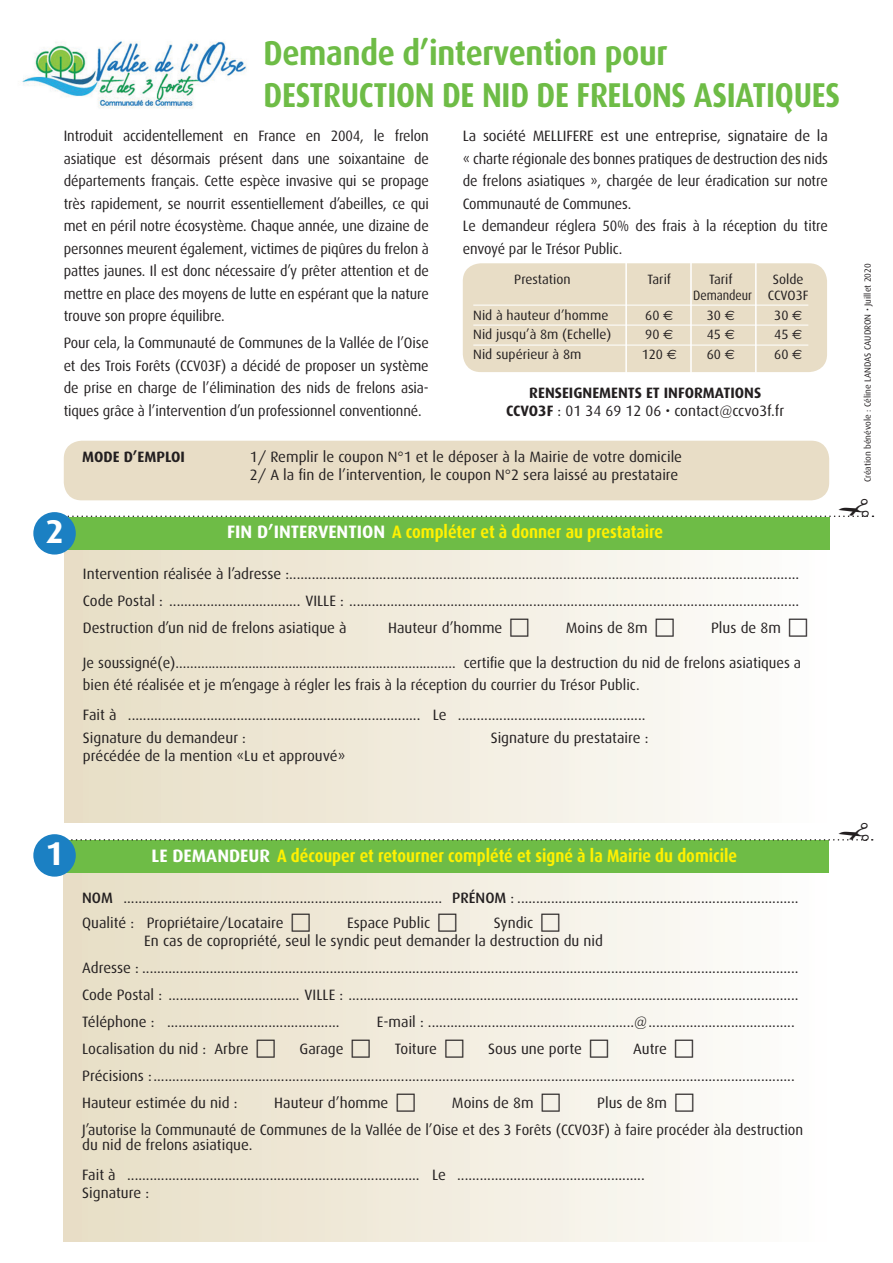
<style>
.page{position:relative;width:893px;height:1263px;background:#fff}
.page>*{position:absolute;margin:0;border:0;box-sizing:border-box;transform-origin:0 0}
.t1{font:700 34.5px "Dax";letter-spacing:-.01em;color:#6ebc46;scale:.88 1}
.t2{font:700 34.5px "Dax";letter-spacing:-.01em;color:#6ebc46;scale:.9 1}
.t3{font:700 33px "Dax";color:#fff}
.t4{font:700 18px "Dax";color:#fff101;scale:.87 1}
.t5{font:15px/22.5px "Dax";color:#231f20}
.t6{font:15px/22.5px "Dax";color:#231f20;text-align:justify;scale:.95 1}
.t7{font:700 15px "Dax";color:#231f20}
.t8{font:13.5px "Dax";color:#231f20}
.t9{font:13.5px "Dax";color:#231f20;scale:.9 1}
.t10{font:9px "Dax";color:#231f20}
.s1{font-family:"Euro Sans"}
.s2{font-weight:700}
.s3{color:#fff}
.s4{font-weight:500}
</style>
<div class="page">
<div style="left:64px;top:873px;width:765px;height:369px;background:linear-gradient(to right,#e7ddc4,#fefefd)"></div>
<div style="left:64px;top:840px;width:765px;height:33px;background:#6ebc46"></div>
<div style="left:463px;top:263px;width:364px;height:109px;background:#e8ddc6;border-radius:18px"></div>
<hr style="left:473px;top:305px;width:335px;height:1px;background:#fff">
<hr style="left:473px;top:325px;width:335px;height:1px;background:#fff">
<hr style="left:473px;top:345px;width:335px;height:1px;background:#fff">
<hr style="left:625px;top:259px;width:2px;height:124px;background:#fff">
<hr style="left:690px;top:259px;width:2px;height:124px;background:#fff">
<hr style="left:755px;top:259px;width:2px;height:124px;background:#fff">
<img style="left:22px;top:41px;width:225px;height:68px">
<div style="left:64px;top:441px;width:765px;height:59px;background:#e8ddc6;border-radius:18px"></div>
<div style="left:65px;top:549px;width:765px;height:274px;background:linear-gradient(to right,#e7ddc4,#fefefd)"></div>
<div style="left:65px;top:517px;width:765px;height:32px;background:#6ebc46"></div>
<div style="left:33px;top:512px;width:43px;height:42px;background:#1b80c3;border-radius:50%"></div>
<div style="left:33px;top:834px;width:43px;height:43px;background:#1b80c3;border-radius:50%"></div>
<svg style="left:292px;top:914px;width:18px;height:18px"></svg>
<svg style="left:438px;top:914px;width:18px;height:18px"></svg>
<svg style="left:542px;top:914px;width:18px;height:18px"></svg>
<svg style="left:257px;top:1040px;width:18px;height:18px"></svg>
<svg style="left:352px;top:1040px;width:18px;height:18px"></svg>
<svg style="left:445px;top:1040px;width:18px;height:18px"></svg>
<svg style="left:590px;top:1040px;width:18px;height:18px"></svg>
<svg style="left:675px;top:1040px;width:18px;height:18px"></svg>
<svg style="left:397px;top:1094px;width:18px;height:18px"></svg>
<svg style="left:542px;top:1094px;width:18px;height:18px"></svg>
<svg style="left:675px;top:1094px;width:18px;height:18px"></svg>
<svg style="left:53px;top:822px;width:820px;height:19px"></svg>
<svg style="left:511px;top:619px;width:18px;height:18px"></svg>
<svg style="left:656px;top:619px;width:18px;height:18px"></svg>
<svg style="left:789px;top:619px;width:18px;height:18px"></svg>
<svg style="left:54px;top:499px;width:819px;height:18px"></svg>
<p class="t2" style="left:264px;top:34px;width:450px">Demande d’intervention pour</p>
<p class="t1" style="left:264px;top:75px;width:657px">DESTRUCTION DE NID DE FRELONS ASIATIQUES</p>
<p class="t6" style="left:64px;top:125px;width:386px">Introduit accidentellement en France en 2004, le frelon asiatique est désormais présent dans une soixantaine de départements français. Cette espèce invasive qui se propage très rapidement, se nourrit essentiellement d’abeilles, ce qui met en péril notre écosystème. Chaque année, une dizaine de personnes meurent également, victimes de piqûres du frelon à pattes jaunes. Il est donc nécessaire d’y prêter attention et de mettre en place des moyens de lutte en espérant que la nature trouve son propre équilibre.</p>
<p class="t6" style="left:64px;top:332px;width:386px">Pour cela, la Communauté de Communes de la Vallée de l’Oise et des Trois Forêts (CCV03F) a décidé de proposer un système de prise en charge de l’élimination des nids de frelons asia&shy;tiques grâce à l’intervention d’un professionnel conventionné.</p>
<p class="t5" style="left:463px;top:125px;width:367px;text-align:justify">La société MELLIFERE est une entreprise, signataire de la « charte régionale des bonnes pratiques de destruction des nids de frelons asiatiques », chargée de leur éradication sur notre Communauté de Communes.</p>
<p class="t6" style="left:463px;top:215px;width:386px">Le demandeur réglera 50% des frais à la réception du titre envoyé par le Trésor Public.</p>
<p class="t8" style="left:514px;top:272px;width:58px">Prestation</p>
<p class="t8" style="left:647px;top:272px;width:25px">Tarif</p>
<p class="t8" style="left:709px;top:272px;width:25px">Tarif</p>
<p class="t8" style="left:773px;top:272px;width:32px">Solde</p>
<p class="t9" style="left:693px;top:288px;width:130px">Demandeur CCVO3F</p>
<p class="t8" style="left:473px;top:308px;width:137px">Nid à hauteur d’homme</p>
<p class="t8" style="left:645px;top:308px;width:30px">60 <span class="s1">E</span></p>
<p class="t8" style="left:707px;top:308px;width:30px">30 <span class="s1">E</span></p>
<p class="t8" style="left:774px;top:308px;width:30px">30 <span class="s1">E</span></p>
<p class="t8" style="left:473px;top:327px;width:140px">Nid jusqu’à 8m (Echelle)</p>
<p class="t8" style="left:645px;top:327px;width:30px">90 <span class="s1">E</span></p>
<p class="t8" style="left:707px;top:327px;width:30px">45 <span class="s1">E</span></p>
<p class="t8" style="left:774px;top:327px;width:30px">45 <span class="s1">E</span></p>
<p class="t8" style="left:473px;top:347px;width:110px">Nid supérieur à 8m</p>
<p class="t8" style="left:642px;top:347px;width:37px">120 <span class="s1">E</span></p>
<p class="t8" style="left:707px;top:347px;width:30px">60 <span class="s1">E</span></p>
<p class="t8" style="left:774px;top:347px;width:30px">60 <span class="s1">E</span></p>
<p class="t7" style="left:529px;top:384px;width:234px">RENSEIGNEMENTS ET INFORMATIONS</p>
<p class="t5" style="left:506px;top:399px;width:280px"><span class="s2">CCVO3F</span> : 01 34 69 12 06 • contact@ccvo3f.fr</p>
<p class="t3" style="left:46px;top:513px;width:20px">2</p>
<p class="t7" style="left:82px;top:448px;width:104px">MODE D’EMPLOI</p>
<p class="t5" style="left:250px;top:445px;width:434px">1/ Remplir le coupon N°1 et le déposer à la Mairie de votre domicile</p>
<p class="t5" style="left:250px;top:463px;width:430px">2/ A la fin de l’intervention, le coupon N°2 sera laissé au prestataire</p>
<p class="t4" style="left:227px;top:522px;width:503px"><span class="s3">FIN D’INTERVENTION</span> A compléter et à donner au prestataire</p>
<p class="t5" style="left:83px;top:563px;width:718px">Intervention réalisée à l’adresse :........................................................................................................................................</p>
<p class="t5" style="left:83px;top:590px;width:718px">Code Postal : ................................... VILLE : ........................................................................................................................</p>
<p class="t5" style="left:83px;top:617px;width:265px">Destruction d’un nid de frelons asiatique à</p>
<p class="t5" style="left:388px;top:617px;width:116px">Hauteur d’homme</p>
<p class="t5" style="left:566px;top:617px;width:83px">Moins de 8m</p>
<p class="t5" style="left:711px;top:617px;width:71px">Plus de 8m</p>
<p class="t5" style="left:83px;top:651px;width:720px">Je soussigné(e)............................................................................. certifie que la destruction du nid de frelons asiatiques a bien été réalisée et je m’engage à régler les frais à la réception du courrier du Trésor Public.</p>
<p class="t5" style="left:83px;top:704px;width:564px">Fait à .............................................................................. Le ..................................................</p>
<p class="t5" style="left:83px;top:726px;width:165px">Signature du demandeur :</p>
<p class="t5" style="left:491px;top:726px;width:159px">Signature du prestataire :</p>
<p class="t5" style="left:83px;top:744px;width:264px">précédée de la mention «Lu et approuvé»</p>
<p class="t10" style="left:863px;top:482px;width:220px;rotate:-90deg">Création bénévole : Céline LANDAS CAUDRON • Juillet 2020</p>
<p class="t3" style="left:46px;top:835px;width:20px">1</p>
<p class="t4" style="left:152px;top:846px;width:674px"><span class="s3">LE DEMANDEUR</span> A découper et retourner complété et signé à la Mairie du domicile</p>
<p class="t5" style="left:82px;top:886px;width:718px"><span class="s4">NOM</span> ..................................................................................... <span class="s4">PRÉNOM</span> : ...........................................................................</p>
<p class="t5" style="left:82px;top:912px;width:203px">Qualité : Propriétaire/Locataire</p>
<p class="t5" style="left:347px;top:912px;width:84px">Espace Public</p>
<p class="t5" style="left:494px;top:912px;width:41px">Syndic</p>
<p class="t5" style="left:144px;top:930px;width:460px">En cas de copropriété, seul le syndic peut demander la destruction du nid</p>
<p class="t5" style="left:82px;top:957px;width:718px">Adresse : ...............................................................................................................................................................................</p>
<p class="t5" style="left:82px;top:984px;width:718px">Code Postal : ................................... VILLE : ........................................................................................................................</p>
<p class="t5" style="left:82px;top:1011px;width:259px">Téléphone : ..............................................</p>
<p class="t5" style="left:377px;top:1011px;width:419px">E-mail : .......................................................@.......................................</p>
<p class="t5" style="left:82px;top:1038px;width:168px">Localisation du nid : Arbre</p>
<p class="t5" style="left:300px;top:1038px;width:46px">Garage</p>
<p class="t5" style="left:395px;top:1038px;width:44px">Toiture</p>
<p class="t5" style="left:488px;top:1038px;width:95px">Sous une porte</p>
<p class="t5" style="left:633px;top:1038px;width:35px">Autre</p>
<p class="t5" style="left:82px;top:1065px;width:714px">Précisions :...........................................................................................................................................................................</p>
<p class="t5" style="left:82px;top:1092px;width:157px">Hauteur estimée du nid :</p>
<p class="t5" style="left:274px;top:1092px;width:116px">Hauteur d’homme</p>
<p class="t5" style="left:452px;top:1092px;width:83px">Moins de 8m</p>
<p class="t5" style="left:597px;top:1092px;width:71px">Plus de 8m</p>
<p class="t5" style="left:82px;top:1123px;width:722px;line-height:15px">J’autorise la Communauté de Communes de la Vallée de l’Oise et des 3 Forêts (CCVO3F) à faire procéder àla destruction du nid de frelons asiatique.</p>
<p class="t5" style="left:82px;top:1164px;width:564px">Fait à .............................................................................. Le ..................................................</p>
<p class="t5" style="left:82px;top:1182px;width:68px">Signature :</p>
</div>
